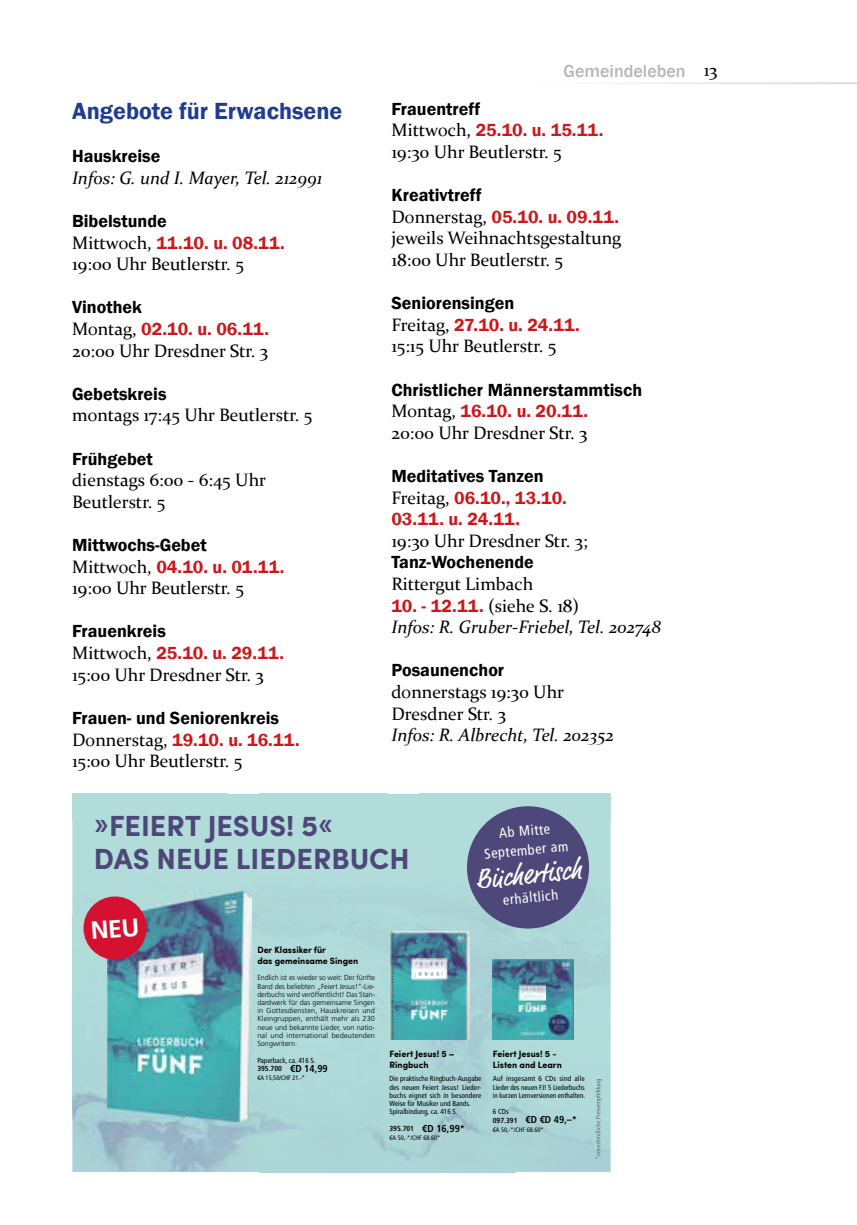
<style>
.page{position:relative;width:857px;height:1225px;background:#fff}
.page>*{position:absolute;margin:0;border:0;box-sizing:border-box;transform-origin:0 0}
.t1{font:700 29.2px/32.8px "Sofia Pro";color:#4d4879}
.t2{font:27.2px "Market OT";color:#fff}
.t3{font:600 24px "Franklin Gothic";color:#1f3c90}
.t4{font:18px/21.6px "Constantia";color:#000}
.t5{font:600 18px/21.6px "Franklin Gothic";color:#000}
.t6{font:600 18px/21.6px "Franklin Gothic";color:#cd171a}
.t7{font:italic 18px/21.6px "Constantia";color:#000}
.t8{font:500 18px "Franklin Gothic";color:#b7b6b6}
.t9{font:condensed 14.2px/19px "Frutiger LT";color:#fff;text-align:center}
.t10{font:700 condensed 10px "Frutiger LT Com";color:#000}
.t11{font:700 9.2px/11px "Sofia Pro";color:#000}
.t12{font:300 7.4px/8.2px "Frutiger LT";letter-spacing:.015em;color:#000;text-align:justify}
.t13{font:condensed 7.4px/8.2px "Frutiger LT Com";color:#000}
.t14{font:condensed 6.4px "Frutiger LT Com";color:#000}
.s1{color:#000}
.s2{font-family:"Constantia";font-weight:400;color:#000}
.s3{font-family:"Constantia";font-weight:400}
.s4{color:#cd171a}
.s5{font-family:"Franklin Gothic";font-weight:600;font-style:normal;color:#cd171a}
.s6{font-style:normal}
.s7{font-weight:700}
.s8{font-weight:700;font-size:10px}
.s9{font-size:7.4px}
</style>
<div class="page">
<img style="left:72px;top:1108px;width:187px;height:64px">
<img style="left:514px;top:1012px;width:96px;height:160px">
<img style="left:72px;top:916px;width:36px;height:192px">
<div style="left:227px;top:794px;width:32px;height:314px;background:#b2dcda"></div>
<img style="left:387px;top:1012px;width:128px;height:64px">
<div style="left:451px;top:794px;width:63px;height:218px;background:#aed7d8"></div>
<div style="left:546px;top:794px;width:64px;height:218px;background:#b0d9d9"></div>
<img style="left:514px;top:794px;width:32px;height:165px">
<div style="left:72px;top:794px;width:123px;height:122px;background:#b2dcda"></div>
<img style="left:595px;top:1079px;width:6px;height:80px">
<img style="left:108px;top:891px;width:143px;height:230px">
<div style="left:83px;top:896px;width:64px;height:64px;background:#d51130;border-radius:50%"></div>
<div style="left:466px;top:806px;width:122px;height:122px;background:#4d4879;border-radius:50%"></div>
<img style="left:389px;top:931px;width:80px;height:109px">
<img style="left:492px;top:959px;width:81px;height:81px">
<h3 class="t3" style="left:72px;top:96px;width:272px">Angebote für Erwachsene</h3>
<p class="t5" style="left:72px;top:145px;width:90px">Hauskreise</p>
<p class="t7" style="left:72px;top:166px;width:252px">Infos: G. und I. Mayer, Tel. 212991</p>
<p class="t6" style="left:72px;top:210px;width:214px"><span class="s1">Bibelstunde<br></span><span class="s2">Mittwoch,</span> 11.10. u. 08.11.</p>
<p class="t4" style="left:72px;top:252px;width:173px">19:00 Uhr Beutlerstr. 5</p>
<p class="t6" style="left:72px;top:297px;width:198px"><span class="s1">Vinothek<br></span><span class="s2">Montag,</span> 02.10. u. 06.11.</p>
<p class="t4" style="left:72px;top:339px;width:197px">20:00 Uhr Dresdner Str. 3</p>
<p class="t5" style="left:72px;top:383px;width:96px">Gebetskreis</p>
<p class="t4" style="left:72px;top:404px;width:242px">montags 17:45 Uhr Beutlerstr. 5</p>
<p class="t5" style="left:72px;top:448px;width:82px">Frühgebet</p>
<p class="t4" style="left:72px;top:468px;width:195px">dienstags 6:00 - 6:45 Uhr<br>Beutlerstr. 5</p>
<p class="t5" style="left:72px;top:534px;width:214px">Mittwochs-Gebet<br><span class="s3">Mittwoch,</span> <span class="s4">04.10. u. 01.11.</span></p>
<p class="t4" style="left:72px;top:576px;width:173px">19:00 Uhr Beutlerstr. 5</p>
<p class="t6" style="left:72px;top:621px;width:213px"><span class="s1">Frauenkreis<br></span><span class="s2">Mittwoch,</span> 25.10. u. 29.11.</p>
<p class="t4" style="left:72px;top:663px;width:193px">15:00 Uhr Dresdner Str. 3</p>
<p class="t5" style="left:72px;top:707px;width:229px">Frauen- und Seniorenkreis<br><span class="s3">Donnerstag,</span> <span class="s4">19.10. u. 16.11.</span></p>
<p class="t4" style="left:72px;top:749px;width:172px">15:00 Uhr Beutlerstr. 5</p>
<p class="t8" style="left:563px;top:60px;width:124px">Gemeindeleben</p>
<p class="t6" style="left:391px;top:98px;width:213px"><span class="s1">Frauentreff<br></span><span class="s2">Mittwoch,</span> 25.10. u. 15.11.</p>
<p class="t4" style="left:391px;top:140px;width:172px">19:30 Uhr Beutlerstr. 5</p>
<p class="t6" style="left:391px;top:184px;width:229px"><span class="s1">Kreativtreff<br></span><span class="s2">Donnerstag,</span> 05.10. u. 09.11.</p>
<p class="t4" style="left:391px;top:227px;width:231px">jeweils Weihnachtsgestaltung<br>18:00 Uhr Beutlerstr. 5</p>
<p class="t5" style="left:391px;top:292px;width:190px">Seniorensingen<br><span class="s3">Freitag,</span> <span class="s4">27.10. u. 24.11.</span></p>
<p class="t4" style="left:391px;top:335px;width:166px">15:15 Uhr Beutlerstr. 5</p>
<p class="t5" style="left:391px;top:379px;width:252px">Christlicher Männerstammtisch<br><span class="s3">Montag,</span> <span class="s4">16.10. u. 20.11.</span></p>
<p class="t4" style="left:391px;top:421px;width:197px">20:00 Uhr Dresdner Str. 3</p>
<p class="t6" style="left:391px;top:465px;width:177px"><span class="s1">Meditatives Tanzen<br></span><span class="s2">Freitag,</span> 06.10., 13.10.<br>03.11. u. 24.11.</p>
<p class="t4" style="left:391px;top:529px;width:198px">19:30 Uhr Dresdner Str. 3;</p>
<p class="t5" style="left:391px;top:552px;width:144px">Tanz-Wochenende</p>
<p class="t4" style="left:391px;top:572px;width:143px">Rittergut Limbach</p>
<p class="t7" style="left:391px;top:594px;width:271px"><span class="s5">10. - 12.11.</span> <span class="s6">(siehe S. 18)<br></span>Infos: R. Gruber-Friebel, Tel. 202748</p>
<p class="t5" style="left:391px;top:660px;width:114px">Posaunenchor</p>
<p class="t4" style="left:391px;top:680px;width:174px">donnerstags 19:30 Uhr<br>Dresdner Str. 3</p>
<p class="t7" style="left:391px;top:723px;width:224px">Infos: R. Albrecht, Tel. 202352</p>
<h1 class="t1" style="left:94px;top:808px;width:317px">»FEIERT JESUS! 5«<br>DAS NEUE LIEDERBUCH</h1>
<p class="t9" style="left:481px;top:825px;width:85px;rotate:-5deg">Ab Mitte<br>September am</p>
<h2 class="t2" style="left:474px;top:863px;width:108px;rotate:-5deg">Büchertisch</h2>
<p class="t9" style="left:502px;top:890px;width:57px;rotate:-5deg">erhältlich</p>
<p class="t11" style="left:257px;top:943px;width:102px">Der Klassiker für<br>das gemeinsame Singen</p>
<p class="t12" style="left:257px;top:973px;width:119px">Endlich ist es wieder so weit: Der fünfte Band des beliebten „Feiert Jesus!“-Lie&shy;derbuchs wird veröffentlicht! Das Stan&shy;dardwerk für das gemeinsame Singen in Gottesdiensten, Hauskreisen und Kleingruppen, enthält mehr als 230 neue und bekannte Lieder, von natio&shy;nal und international bedeutenden Songwritern.</p>
<p class="t13" style="left:257px;top:1056px;width:72px">Paperback, ca. 416 S.<br><span class="s7">395.700</span> <span class="s8">€D 14,99</span></p>
<p class="t14" style="left:257px;top:1074px;width:49px">€A 15,50/CHF 21.-*</p>
<p class="t11" style="left:389px;top:1047px;width:67px">Feiert Jesus! 5 –<br>Ringbuch</p>
<p class="t13" style="left:389px;top:1074px;width:93px">Die praktische Ringbuch-Ausgabe des neuen Feiert Jesus! Lieder&shy;buchs eignet sich in besondere<br>Weise für Musiker und Bands.<br>Spiralbindung, ca. 416 S.</p>
<p class="t10" style="left:389px;top:1122px;width:77px"><span class="s9">395.701</span> €D 16,99*</p>
<p class="t14" style="left:389px;top:1134px;width:52px">€A 50,-*/CHF 68.60*</p>
<p class="t11" style="left:492px;top:1047px;width:70px">Feiert Jesus! 5 -<br>Listen and Learn</p>
<p class="t13" style="left:492px;top:1074px;width:94px;text-align:justify">Auf insgesamt 6 CDs sind alle Lieder des neuen FJ! 5 Liederbuchs in kurzen Lernversionen enthalten.</p>
<p class="t13" style="left:492px;top:1107px;width:18px">6 CDs</p>
<p class="t10" style="left:492px;top:1114px;width:86px"><span class="s9">097.391</span> €D €D 49,–*</p>
<p class="t14" style="left:492px;top:1125px;width:52px">€A 50,-*/CHF 68.60*</p>
<p class="t4" style="left:703px;top:58px;width:15px">13</p>
</div>
